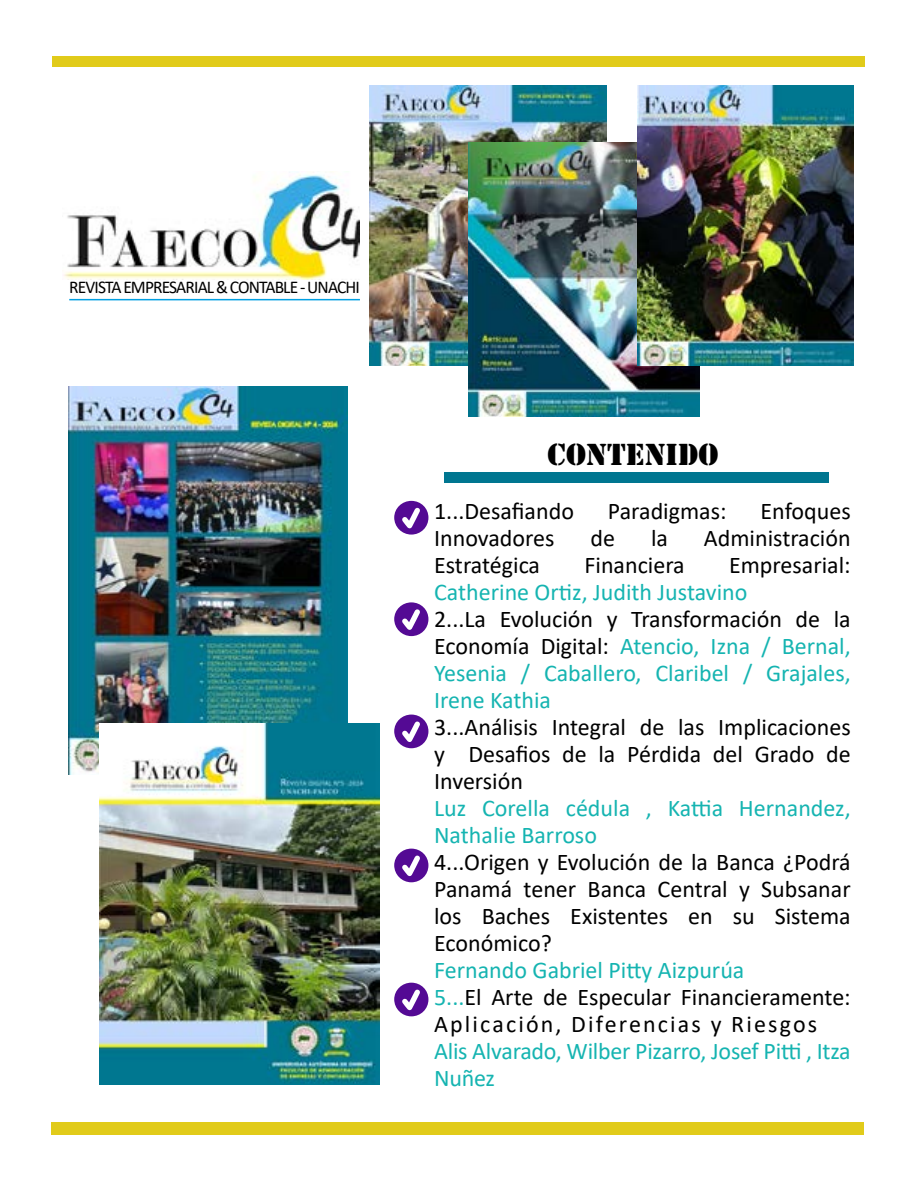
<style>
.page{position:relative;width:918px;height:1188px;background:#fff}
.page>*{position:absolute;margin:0;border:0;box-sizing:border-box;transform-origin:0 0}
.t1{font:31.5px "Stencil";color:#000}
.t2{font:24px/27px "Calibri";color:#000;text-align:justify}
.t3{font:24px/27px "Calibri";color:#15b4b1}
.t4{font:18px "Calibri";letter-spacing:-.05em;color:#000}
.s1{color:#000}
.s2{color:#15b4b1}
</style>
<div class="page">
<img style="left:369px;top:86px;width:237px;height:279px">
<img style="left:468px;top:143px;width:231px;height:274px">
<img style="left:638px;top:86px;width:215px;height:279px">
<svg style="left:394px;top:501px;width:34px;height:34px"></svg>
<svg style="left:394px;top:602px;width:34px;height:34px"></svg>
<svg style="left:394px;top:715px;width:34px;height:33px"></svg>
<svg style="left:394px;top:849px;width:34px;height:33px"></svg>
<svg style="left:394px;top:983px;width:34px;height:33px"></svg>
<div style="left:53px;top:56px;width:812px;height:10px;background:#e1cb1a"></div>
<div style="left:51px;top:1122px;width:813px;height:13px;background:#e1cb1a"></div>
<img style="left:68px;top:387px;width:280px;height:388px">
<img style="left:100px;top:724px;width:280px;height:361px">
<div style="left:445px;top:473px;width:384px;height:10px;background:#007690"></div>
<img style="left:64px;top:171px;width:296px;height:108px">
<hr style="left:69px;top:299px;width:291px;height:1px;background:#009fe3">
<p class="t4" style="left:69px;top:274px;width:292px">REVISTA EMPRESARIAL &amp; CONTABLE - UNACHI</p>
<h1 class="t1" style="left:548px;top:436px;width:172px">CONTENIDO</h1>
<p class="t2" style="left:434px;top:497px;width:141px">1...Desafiando</p>
<p class="t2" style="left:608px;top:497px;width:120px">Paradigmas:</p>
<p class="t2" style="left:761px;top:497px;width:92px">Enfoques</p>
<p class="t2" style="left:434px;top:524px;width:122px">Innovadores</p>
<p class="t2" style="left:591px;top:524px;width:26px">de</p>
<p class="t2" style="left:651px;top:524px;width:18px">la</p>
<p class="t2" style="left:704px;top:524px;width:148px">Administración</p>
<p class="t2" style="left:434px;top:551px;width:107px">Estratégica</p>
<p class="t2" style="left:584px;top:551px;width:102px">Financiera</p>
<p class="t2" style="left:729px;top:551px;width:123px">Empresarial:</p>
<p class="t3" style="left:434px;top:578px;width:315px">Catherine Ortiz, Judith Justavino</p>
<p class="t3" style="left:434px;top:605px;width:418px;text-align:justify"><span class="s1">2...La Evolución y Transformación de la Economía Digital:</span> Atencio, Izna / Bernal, Yesenia / Caballero, Claribel / Grajales, Irene Kathia</p>
<p class="t2" style="left:434px;top:713px;width:418px">3...Análisis Integral de las Implicaciones y Desafios de la Pérdida del Grado de Inversión</p>
<p class="t3" style="left:434px;top:794px;width:418px">Luz Corella cédula , Kattia Hernandez,<br>Nathalie Barroso</p>
<p class="t2" style="left:434px;top:848px;width:418px">4...Origen y Evolución de la Banca ¿Podrá Panamá tener Banca Central y Subsanar los Baches Existentes en su Sistema Económico?</p>
<p class="t2" style="left:434px;top:956px;width:418px;text-align:left"><span class="s2">Fernando Gabriel Pitty Aizpurúa<br>5...</span>El Arte de Especular Financieramente:<br>Aplicación, Diferencias y Riesgos</p>
<p class="t3" style="left:434px;top:1037px;width:418px">Alis Alvarado, Wilber Pizarro, Josef Pitti , Itza<br>Nuñez</p>
</div>
